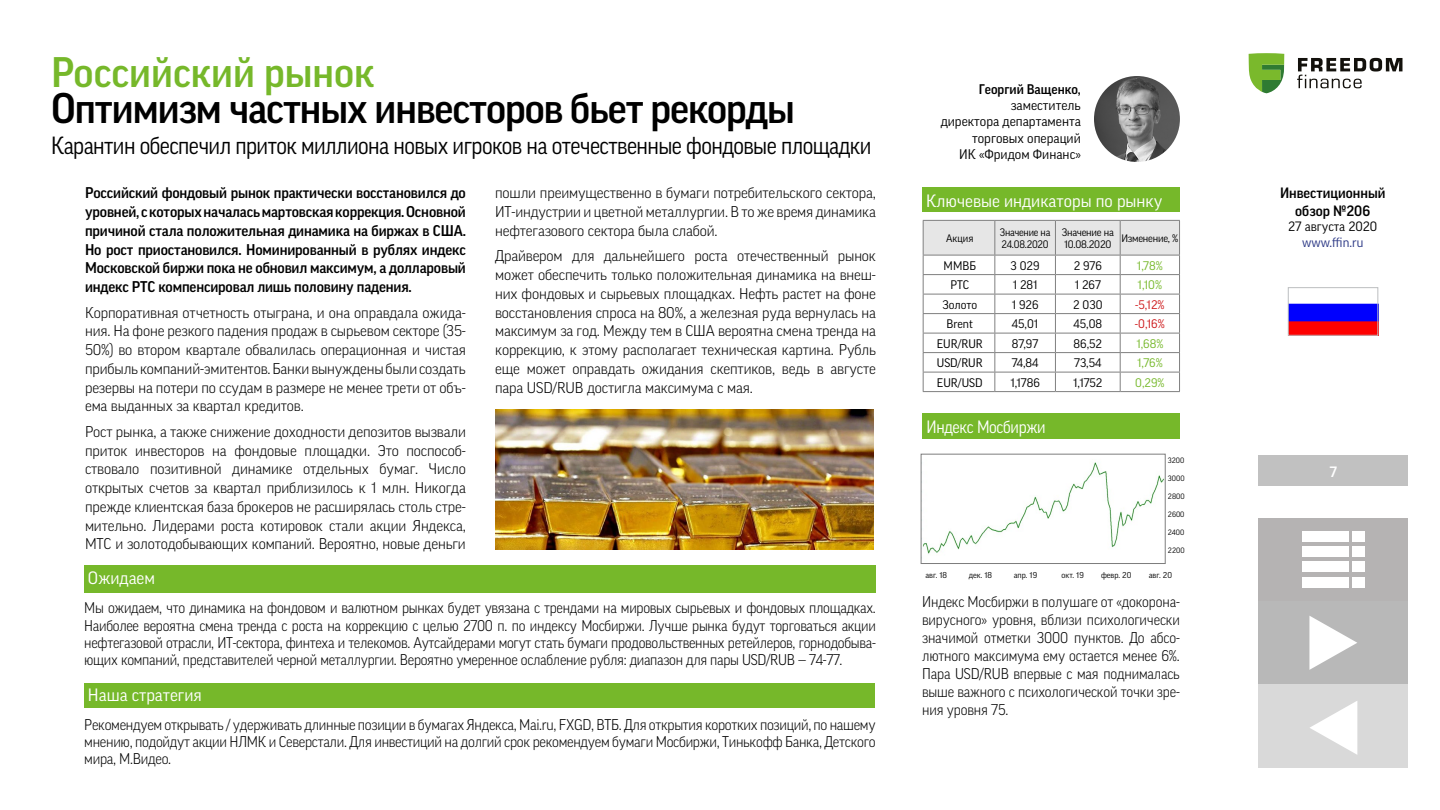
<style>
.page{position:relative;width:1440px;height:810px;background:#fff}
.page>*{position:absolute;margin:0;border:0;box-sizing:border-box;transform-origin:0 0}
.t1{font:500 41.25px/36px "Good Pro";letter-spacing:-.025em;color:#000}
.t2{font:24px "Good Pro";letter-spacing:-.025em;color:#000;scale:.92 1}
.t3{font:17.25px "Good Pro";color:#fff}
.t4{font:17.25px "Good Pro";letter-spacing:-.02em;color:#fff;scale:.93 1}
.text{font:300 15px/18.8px "Good Pro";letter-spacing:-.01em;color:#000;text-align:justify}
.text-2{font:300 15px/18px "Good Pro";letter-spacing:-.01em;color:#000;text-align:justify;scale:.95 1}
.text-3{font:500 15px/18.8px "Good Pro";letter-spacing:-.01em;color:#000;text-align:justify}
.text-4{font:300 15px/17.2px "Good Pro";letter-spacing:-.01em;color:#000;text-align:justify;scale:.96 1}
.t5{font:500 14.48px/17.4px "Good Pro";color:#000;text-align:center}
.t6{font:500 14.48px "Good Pro";color:#fff}
.t7{font:13.5px/16.2px "Good Pro";color:#000;text-align:right}
.t8{font:500 13.5px "Good Pro";color:#000}
.t9{font:13.05px "Good Pro";color:#000}
.t10{font:13.05px "Good Pro";color:#283583}
.t11{font:12px "Good Pro";color:#000}
.t12{font:12px "Good Pro";color:#76b82a}
.t13{font:12px "Good Pro";color:#cd1719}
.t14{font:10.5px/11.2px "Good Pro";letter-spacing:-.02em;color:#000}
.t15{font:8.25px "Good Pro";color:#000}
.t16{font:7.5px "Good Pro";color:#000}
.s1{color:#76b82a}
</style>
<div class="page">
<div style="left:1258px;top:456px;width:150px;height:30px;background:#c1c1c1"></div>
<svg style="left:1249px;top:53px;width:35px;height:40px"></svg>
<svg style="left:1297px;top:58px;width:105px;height:30px"></svg>
<div style="left:1259px;top:518px;width:149px;height:83px;background:#b5b3b3"></div>
<div style="left:1302px;top:531px;width:46px;height:11px;background:#fff"></div>
<div style="left:1352px;top:531px;width:13px;height:11px;background:#fff"></div>
<div style="left:1302px;top:547px;width:46px;height:10px;background:#fff"></div>
<div style="left:1352px;top:547px;width:13px;height:10px;background:#fff"></div>
<div style="left:1302px;top:562px;width:46px;height:10px;background:#fff"></div>
<div style="left:1352px;top:562px;width:13px;height:10px;background:#fff"></div>
<div style="left:1302px;top:577px;width:46px;height:11px;background:#fff"></div>
<div style="left:1352px;top:577px;width:13px;height:11px;background:#fff"></div>
<img style="left:1290px;top:303px;width:86px;height:30px">
<div style="left:1288px;top:287px;width:90px;height:48px;border:1px solid #bcbec0"></div>
<div style="left:922px;top:188px;width:258px;height:24px;background:#76b82a"></div>
<hr style="left:923px;top:391px;width:72px;height:1px;background:#808080">
<hr style="left:995px;top:391px;width:60px;height:1px;background:#808080">
<hr style="left:1055px;top:391px;width:65px;height:1px;background:#808080">
<svg style="left:923px;top:220px;width:257px;height:171px"></svg>
<hr style="left:1120px;top:255px;width:60px;height:1px;background:#808080">
<hr style="left:1120px;top:274px;width:60px;height:1px;background:#808080">
<hr style="left:1120px;top:294px;width:60px;height:1px;background:#808080">
<hr style="left:1120px;top:313px;width:60px;height:1px;background:#808080">
<hr style="left:1120px;top:333px;width:60px;height:1px;background:#808080">
<hr style="left:1120px;top:352px;width:60px;height:1px;background:#808080">
<hr style="left:1120px;top:372px;width:60px;height:1px;background:#808080">
<hr style="left:1120px;top:391px;width:60px;height:1px;background:#808080">
<div style="left:922px;top:414px;width:258px;height:25px;background:#76b82a"></div>
<div style="left:1259px;top:601px;width:149px;height:83px;background:#b8b8b8"></div>
<svg style="left:1309px;top:616px;width:48px;height:54px"></svg>
<div style="left:1259px;top:684px;width:149px;height:83px;background:#d9d9d9"></div>
<svg style="left:1310px;top:701px;width:47px;height:54px"></svg>
<img style="left:1094px;top:76px;width:86px;height:86px;border-radius:43px">
<img style="left:923px;top:462px;width:240px;height:92px">
<div style="left:921px;top:454px;width:244px;height:110px;border:1px solid #7d7d7d"></div>
<div style="left:84px;top:565px;width:792px;height:27px;background:#76b82a"></div>
<div style="left:84px;top:683px;width:791px;height:24px;background:#76b82a"></div>
<img style="left:496px;top:409px;width:378px;height:141px">
<p class="t1" style="left:51px;top:54px;width:745px"><span class="s1">Российский рынок<br></span>Оптимизм частных инвесторов бьет рекорды</p>
<p class="t2" style="left:51px;top:132px;width:893px">Карантин обеспечил приток миллиона новых игроков на отечественные фондовые площадки</p>
<p class="text-3" style="left:85px;top:184px;width:382px">Российский фондовый рынок практически восстановился до уровней, с которых началась мартовская коррекция. Основной причиной стала положительная динамика на биржах в США.<br>Но рост приостановился. Номинированный в рублях индекс Московской биржи пока не обновил максимум, а долларовый индекс РТС компенсировал лишь половину падения.</p>
<p class="text" style="left:85px;top:303px;width:382px">Корпоративная отчетность отыграна, и она оправдала ожида&shy;ния. На фоне резкого падения продаж в сырьевом секторе (35- 50%) во втором квартале обвалилась операционная и чистая прибыль компаний-эмитентов. Банки вынуждены были создать резервы на потери по ссудам в размере не менее трети от объ&shy;ема выданных за квартал кредитов.</p>
<p class="text" style="left:85px;top:422px;width:382px">Рост рынка, а также снижение доходности депозитов вызвали приток инвесторов на фондовые площадки. Это поспособ&shy;ствовало позитивной динамике отдельных бумаг. Число открытых счетов за квартал приблизилось к 1 млн. Никогда прежде клиентская база брокеров не расширялась столь стре&shy;мительно. Лидерами роста котировок стали акции Яндекса, МТС и золотодобывающих компаний. Вероятно, новые деньги</p>
<p class="t3" style="left:88px;top:568px;width:69px">Ожидаем</p>
<p class="text" style="left:495px;top:183px;width:382px">пошли преимущественно в бумаги потребительского сектора, ИТ-индустрии и цветной металлургии. В то же время динамика нефтегазового сектора была слабой.</p>
<p class="text" style="left:495px;top:246px;width:382px">Драйвером для дальнейшего роста отечественный рынок может обеспечить только положительная динамика на внеш&shy;них фондовых и сырьевых площадках. Нефть растет на фоне восстановления спроса на 80%, а железная руда вернулась на максимум за год. Между тем в США вероятна смена тренда на коррекцию, к этому располагает техническая картина. Рубль еще может оправдать ожидания скептиков, ведь в августе пара USD/RUB достигла максимума с мая.</p>
<p class="text-2" style="left:84px;top:599px;width:835px;line-height:17.2px">Мы ожидаем, что динамика на фондовом и валютном рынках будет увязана с трендами на мировых сырьевых и фондовых площадках.<br>Наиболее вероятна смена тренда с роста на коррекцию с целью 2700 п. по индексу Мосбиржи. Лучше рынка будут торговаться акции нефтегазовой отрасли, ИТ-сектора, финтеха и телекомов. Аутсайдерами могут стать бумаги продовольственных ретейлеров, горнодобыва&shy;ющих компаний, представителей черной металлургии. Вероятно умеренное ослабление рубля: диапазон для пары USD/RUB — 74-77.</p>
<p class="t3" style="left:88px;top:685px;width:115px">Наша стратегия</p>
<p class="text-4" style="left:84px;top:716px;width:826px">Рекомендуем открывать / удерживать длинные позиции в бумагах Яндекса, Mai.ru, FXGD, ВТБ. Для открытия коротких позиций, по нашему мнению, подойдут акции НЛМК и Северстали. Для инвестиций на долгий срок рекомендуем бумаги Мосбиржи, Тинькофф Банка, Детского мира, М.Видео.</p>
<p class="t8" style="left:979px;top:81px;width:104px">Георгий Ващенко,</p>
<p class="t7" style="left:941px;top:97px;width:142px">заместитель<br>директора департамента торговых операций<br>ИК «Фридом Финанс»</p>
<p class="t3" style="left:926px;top:191px;width:238px">Ключевые индикаторы по рынку</p>
<p class="t14" style="left:946px;top:233px;width:29px">Акция</p>
<p class="t14" style="left:1000px;top:227px;width:52px">Значение на<br>24.08.2020</p>
<p class="t14" style="left:1062px;top:227px;width:53px">Значение на<br>10.08.2020</p>
<p class="t14" style="left:1121px;top:233px;width:59px">Изменение, %</p>
<p class="t11" style="left:944px;top:259px;width:34px">ММВБ</p>
<p class="t11" style="left:1011px;top:259px;width:31px">3 029</p>
<p class="t11" style="left:1074px;top:259px;width:30px">2 976</p>
<p class="t12" style="left:1137px;top:259px;width:27px">1,78%</p>
<p class="t11" style="left:950px;top:278px;width:20px">РТС</p>
<p class="t11" style="left:1013px;top:278px;width:26px">1 281</p>
<p class="t11" style="left:1075px;top:278px;width:28px">1 267</p>
<p class="t12" style="left:1138px;top:278px;width:26px">1,10%</p>
<p class="t11" style="left:942px;top:298px;width:36px">Золото</p>
<p class="t11" style="left:1012px;top:298px;width:28px">1 926</p>
<p class="t11" style="left:1073px;top:298px;width:31px">2 030</p>
<p class="t13" style="left:1135px;top:298px;width:31px">-5,12%</p>
<p class="t11" style="left:947px;top:317px;width:28px">Brent</p>
<p class="t11" style="left:1012px;top:317px;width:28px">45,01</p>
<p class="t11" style="left:1074px;top:317px;width:30px">45,08</p>
<p class="t13" style="left:1135px;top:317px;width:31px">-0,16%</p>
<p class="t11" style="left:937px;top:337px;width:48px">EUR/RUR</p>
<p class="t11" style="left:1012px;top:337px;width:28px">87,97</p>
<p class="t11" style="left:1074px;top:337px;width:30px">86,52</p>
<p class="t12" style="left:1136px;top:337px;width:29px">1,68%</p>
<p class="t11" style="left:937px;top:356px;width:47px">USD/RUR</p>
<p class="t11" style="left:1012px;top:356px;width:28px">74,84</p>
<p class="t11" style="left:1074px;top:356px;width:29px">73,54</p>
<p class="t12" style="left:1137px;top:356px;width:27px">1,76%</p>
<p class="t11" style="left:937px;top:376px;width:47px">EUR/USD</p>
<p class="t11" style="left:1010px;top:376px;width:31px">1,1786</p>
<p class="t11" style="left:1073px;top:376px;width:31px">1,1752</p>
<p class="t12" style="left:1135px;top:376px;width:31px">0,29%</p>
<p class="t4" style="left:927px;top:417px;width:130px">Индекс Мосбиржи</p>
<p class="t16" style="left:1168px;top:456px;width:18px">3200</p>
<p class="t16" style="left:1168px;top:474px;width:18px">3000</p>
<p class="t16" style="left:1168px;top:492px;width:18px">2800</p>
<p class="t16" style="left:1168px;top:510px;width:18px">2600</p>
<p class="t16" style="left:1168px;top:528px;width:18px">2400</p>
<p class="t16" style="left:1168px;top:546px;width:18px">2200</p>
<p class="t15" style="left:925px;top:570px;width:23px">авг. 18</p>
<p class="t15" style="left:969px;top:570px;width:25px">дек. 18</p>
<p class="t15" style="left:1014px;top:570px;width:25px">апр. 19</p>
<p class="t15" style="left:1062px;top:570px;width:24px">окт. 19</p>
<p class="t15" style="left:1101px;top:570px;width:32px">февр. 20</p>
<p class="t15" style="left:1149px;top:570px;width:25px">авг. 20</p>
<p class="text-2" style="left:922px;top:592px;width:273px">Индекс Мосбиржи в полушаге от «докорона&shy;вирусного» уровня, вблизи психологически значимой отметки 3000 пунктов. До абсо&shy;лютного максимума ему остается менее 6%.<br>Пара USD/RUB впервые с мая поднималась выше важного с психологической точки зре&shy;ния уровня 75.</p>
<p class="t5" style="left:1280px;top:185px;width:107px">Инвестиционный обзор №206</p>
<p class="t9" style="left:1288px;top:219px;width:91px">27 августа 2020</p>
<p class="t10" style="left:1302px;top:235px;width:63px">www.ffin.ru</p>
<p class="t6" style="left:1330px;top:463px;width:9px">7</p>
</div>
